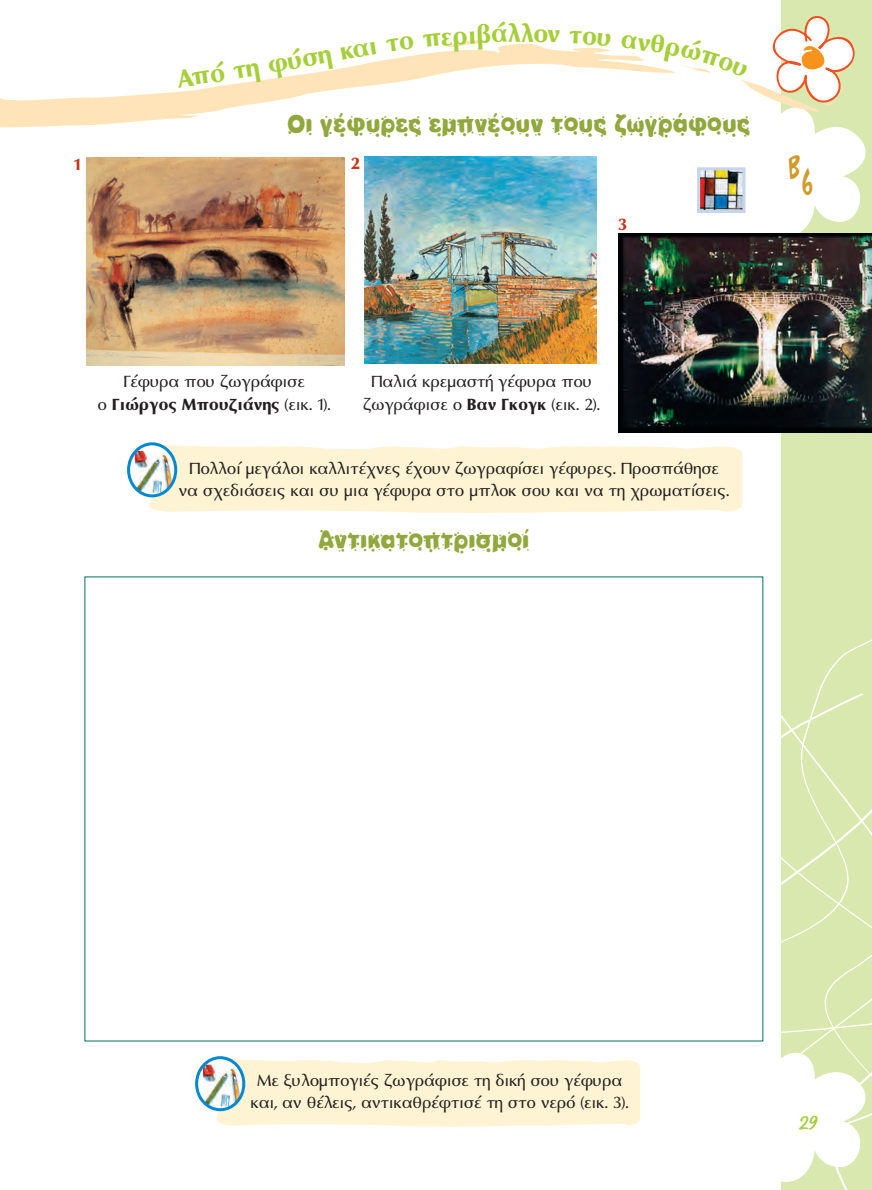
<style>
.page{position:relative;width:872px;height:1190px;background:#fff}
.page>*{position:absolute;margin:0;border:0;box-sizing:border-box;transform-origin:0 0}
.t1{font:700 52.5px "PF Flying Saucer";color:#cf9b2a;scale:.65 1}
.t2{font:700 32.4px "Mg Optima UC Pol";color:#a6ce39}
.t3{font:24px "CF Smooth Toy";color:#90a83d;scale:.95 1}
.t4{font:700 24px "CF Marker";color:#a6ce39;scale:1.2 1}
.t5{font:21px/22.5px "Mg Optima UC Pol";letter-spacing:.01em;color:#231f20;text-align:center}
.t6{font:700 21px "Mg Optima UC Pol";color:#c5321a}
.s1{font-weight:700}
</style>
<div class="page">
<div style="left:780px;top:0;width:92px;height:1189px;background:#d9e8ae"></div>
<svg style="left:780px;top:536px;width:92px;height:653px"></svg>
<svg style="left:0;top:43px;width:620px;height:84px"></svg>
<svg style="left:780px;top:1052px;width:85px;height:129px"></svg>
<img style="left:86px;top:157px;width:258px;height:208px">
<svg style="left:216px;top:1058px;width:424px;height:68px"></svg>
<img style="left:365px;top:156px;width:231px;height:207px">
<svg style="left:148px;top:445px;width:594px;height:68px"></svg>
<img style="left:618px;top:234px;width:254px;height:198px">
<svg style="left:197px;top:1057px;width:47px;height:52px"></svg>
<img style="left:203px;top:1064px;width:41px;height:42px">
<div style="left:195px;top:1056px;width:50px;height:55px;border:3px solid #0089cf;border-radius:50%"></div>
<svg style="left:128px;top:444px;width:48px;height:52px"></svg>
<img style="left:135px;top:451px;width:41px;height:41px">
<div style="left:127px;top:442px;width:50px;height:55px;border:3px solid #0089cf;border-radius:50%"></div>
<svg style="left:176px;top:68px;width:18px;height:20px"></svg>
<svg style="left:340px;top:43px;width:36px;height:17px"></svg>
<svg style="left:386px;top:43px;width:28px;height:9px"></svg>
<svg style="left:423px;top:40px;width:97px;height:11px"></svg>
<svg style="left:569px;top:43px;width:42px;height:3px"></svg>
<svg style="left:620px;top:15px;width:245px;height:222px"></svg>
<h2 class="t2" style="left:265px;top:48px;width:66px;rotate:-10deg">φύση</h2>
<h2 class="t2" style="left:189px;top:61px;width:70px;rotate:-9deg">πό τη</h2>
<h2 class="t2" style="left:521px;top:17px;width:15px">λ</h2>
<p class="t3" style="left:287px;top:108px;width:489px">Οι γέφυρες εμπνέουν τους ζωγράφους</p>
<p class="t6" style="left:74px;top:153px;width:8px">1</p>
<p class="t6" style="left:351px;top:153px;width:11px">2</p>
<p class="t6" style="left:618px;top:213px;width:10px">3</p>
<h1 class="t1" style="left:788px;top:141px;width:41px">b6</h1>
<p class="t5" style="left:98px;top:370px;width:234px">Γέφυρα που ζωγράφισε<br>ο <span class="s1">Γιώργος Μπουζιάνης</span> (εικ. 1).</p>
<p class="t5" style="left:363px;top:370px;width:238px">Παλιά κρεμαστή γέφυρα που ζωγράφισε ο <span class="s1">Βαν Γκογκ</span> (εικ. 2).</p>
<p class="t5" style="left:179px;top:456px;width:552px">Πολλοί μεγάλοι καλλιτέχνες έχουν ζωγραφίσει γέφυρες. Προσπάθησε να σχεδιάσεις και συ μια γέφυρα στο μπλοκ σου και να τη χρωματίσεις.</p>
<p class="t3" style="left:318px;top:525px;width:224px">Αντικατοπτρισμοί</p>
<p class="t5" style="left:251px;top:1068px;width:379px">Με ξυλομπογιές ζωγράφισε τη δική σου γέφυρα και, αν θέλεις, αντικαθρέφτισέ τη στο νερό (εικ. 3).</p>
<p class="t4" style="left:799px;top:1109px;width:17px">29</p>
</div>
